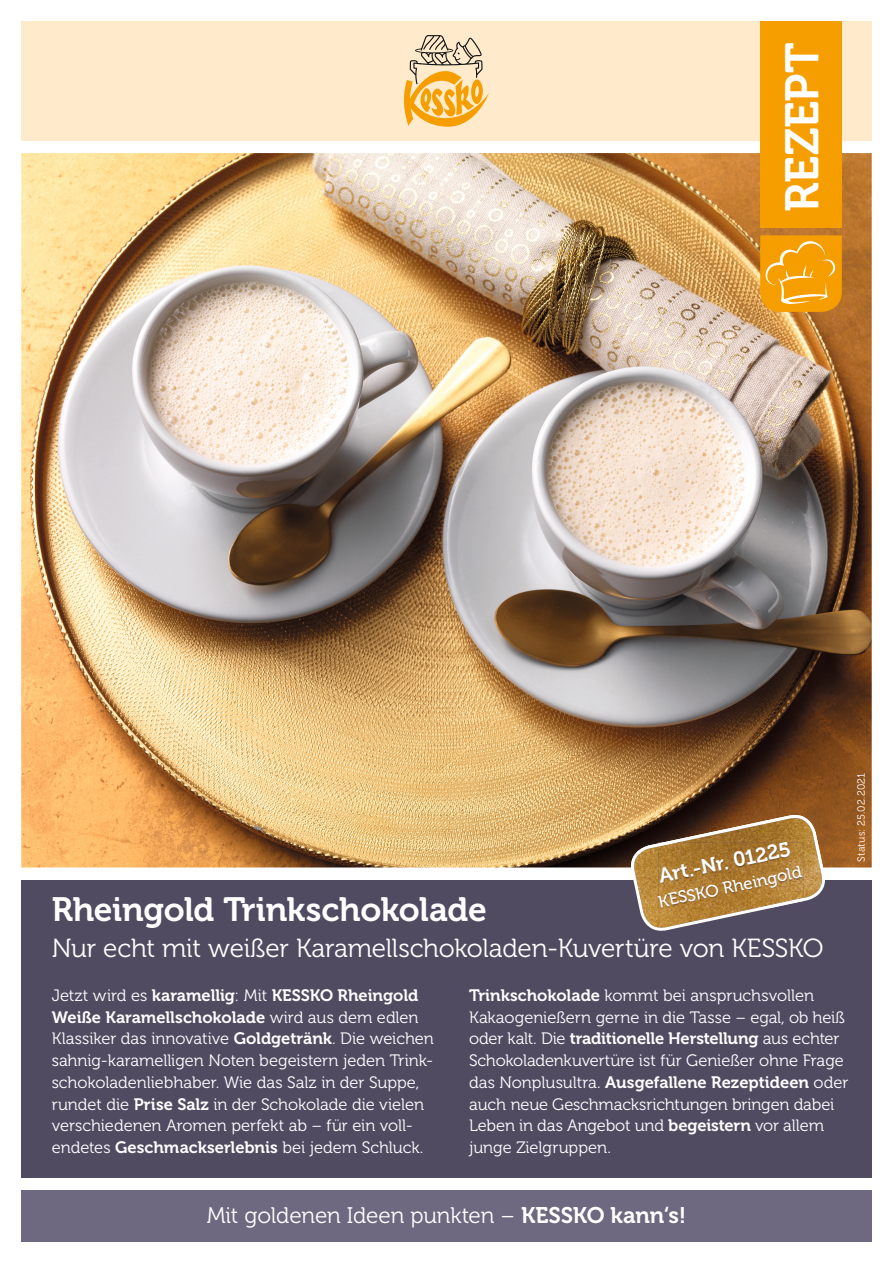
<style>
.page{position:relative;width:893px;height:1263px;background:#fff}
.page>*{position:absolute;margin:0;border:0;box-sizing:border-box;transform-origin:0 0}
.t1{font:46.8px "Museo 700";letter-spacing:-.005em;color:#fff}
.t2{font:33.6px "Museo 700";letter-spacing:-.01em;color:#fff}
.t3{font:26.1px "Museo 300";letter-spacing:-.01em;color:#fff}
.t4{font:22.5px "Museo 300";letter-spacing:-.01em;color:#fff}
.t5{font:20.4px "Museo 700";color:#fff}
.t6{font:16.95px "Museo 500";color:#fff}
.t7{font:16.5px/21.8px "Museo 300";letter-spacing:-.005em;color:#fff}
.t8{font:16.5px/21.8px "Museo 700";letter-spacing:-.005em;color:#fff}
.t9{font:10.5px "Museo 300";letter-spacing:.005em;color:#fff}
.s1{font-family:"Museo 300"}
.s2{font-family:"Museo 700"}
</style>
<div class="page">
<div style="left:21px;top:880px;width:851px;height:298px;background:#514b62"></div>
<img style="left:21px;top:153px;width:851px;height:714px">
<div style="left:21px;top:21px;width:851px;height:119px;background:#ffebcc"></div>
<svg style="left:404px;top:35px;width:85px;height:92px"></svg>
<div style="left:21px;top:1191px;width:851px;height:51px;background:#6e6880"></div>
<div style="left:760px;top:21px;width:82px;height:207px;background:#f69d00"></div>
<svg style="left:760px;top:235px;width:82px;height:77px;background:#f4a417"></svg>
<svg style="left:629px;top:813px;width:198px;height:118px"></svg>
<img style="left:659px;top:842px;width:144px;height:66px">
<h1 class="t1" style="left:776px;top:212px;width:171px;rotate:-90deg">REZEPT</h1>
<p class="t5" style="left:657px;top:865px;width:136px;rotate:-12deg">Art.-Nr. 01225</p>
<p class="t6" style="left:657px;top:893px;width:148px;rotate:-12deg">KESSKO Rheingold</p>
<h2 class="t2" style="left:52px;top:891px;width:437px">Rheingold Trinkschokolade</h2>
<h3 class="t3" style="left:52px;top:934px;width:773px">Nur echt mit weißer Karamellschokoladen-Kuvertüre von KESSKO</h3>
<p class="t8" style="left:52px;top:984px;width:368px"><span class="s1">Jetzt wird es</span> karamellig<span class="s1">: Mit</span> KESSKO Rheingold<br>Weiße Karamellschokolade <span class="s1">wird aus dem edlen</span></p>
<p class="t7" style="left:52px;top:1028px;width:384px">Klassiker das innovative <span class="s2">Goldgetränk</span>. Die weichen sahnig-karamelligen Noten begeistern jeden Trink&shy;schokoladenliebhaber. Wie das Salz in der Suppe, rundet die <span class="s2">Prise Salz</span> in der Schokolade die vielen verschiedenen Aromen perfekt ab – für ein voll&shy;endetes <span class="s2">Geschmackserlebnis</span> bei jedem Schluck.</p>
<p class="t7" style="left:469px;top:984px;width:377px"><span class="s2">Trinkschokolade</span> kommt bei anspruchsvollen<br>Kakaogenießern gerne in die Tasse – egal, ob heiß</p>
<p class="t8" style="left:469px;top:1028px;width:372px"><span class="s1">oder kalt. Die</span> traditionelle Herstellung <span class="s1">aus echter</span></p>
<p class="t7" style="left:469px;top:1050px;width:376px">Schokoladenkuvertüre ist für Genießer ohne Frage</p>
<p class="t8" style="left:469px;top:1071px;width:381px"><span class="s1">das Nonplusultra.</span> Ausgefallene Rezeptideen <span class="s1">oder</span></p>
<p class="t7" style="left:469px;top:1093px;width:367px">auch neue Geschmacksrichtungen bringen dabei<br>Leben in das Angebot und <span class="s2">begeistern</span> vor allem junge Zielgruppen.</p>
<p class="t9" style="left:855px;top:861px;width:90px;rotate:-90deg">Status: 25.02.2021</p>
<h3 class="t4" style="left:207px;top:1203px;width:481px">Mit goldenen Ideen punkten – <span class="s2">KESSKO kann‘s!</span></h3>
</div>
